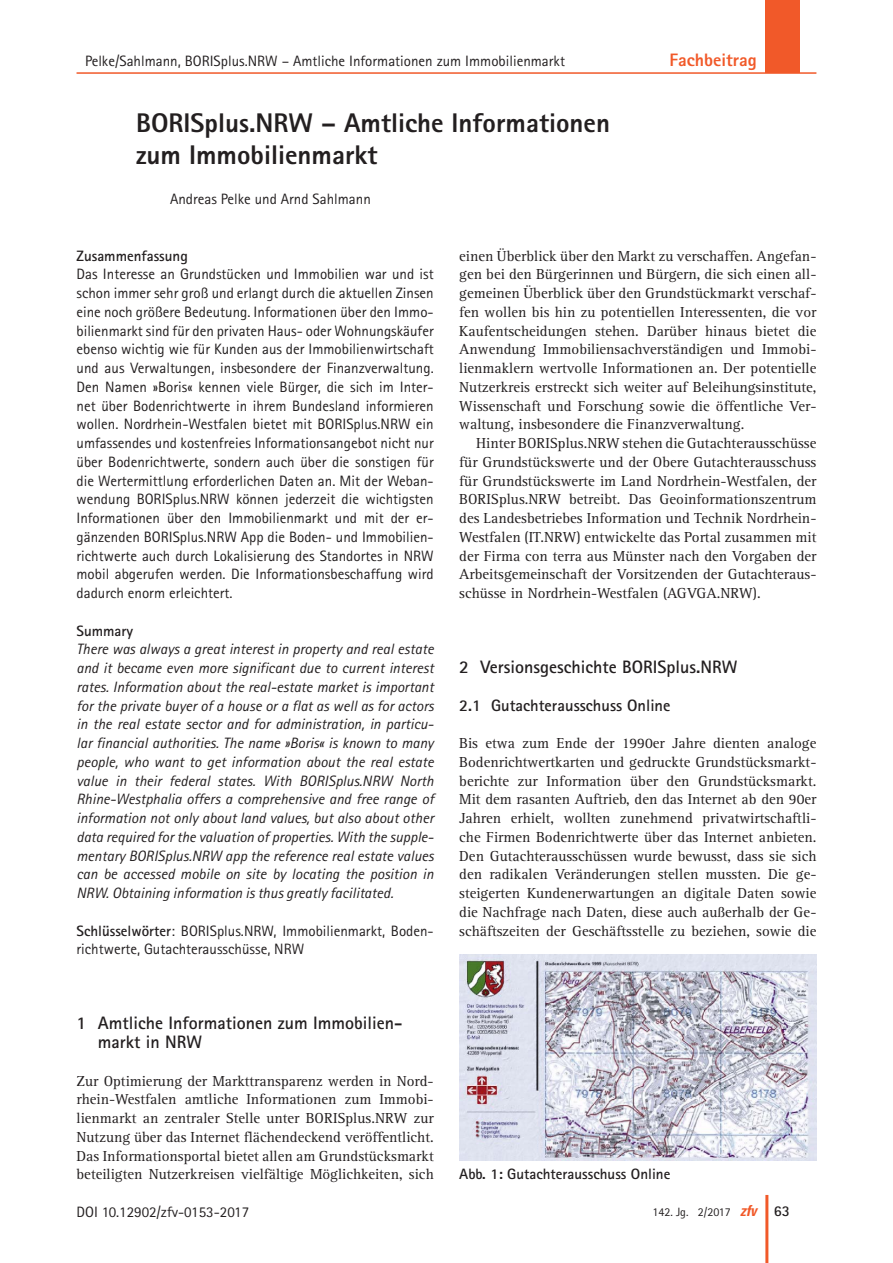
<style>
.page{position:relative;width:893px;height:1263px;background:#fff}
.page>*{position:absolute;margin:0;border:0;box-sizing:border-box;transform-origin:0 0}
._19_titel_beitrag{font:800 27px/32.4px "Rotis Sans Serif";color:#231f20}
._11_titel_1{font:700 18px/18.8px "Rotis Sans Serif";color:#231f20}
._91_kolumne_rubrik{font:800 18px "Rotis Sans Serif";color:#f15929}
._12_titel_2_-AA{font:700 16.5px "Rotis Sans Serif";color:#231f20}
._01_normal_oEZ_AA{font:15px/18.8px "Rotis Serif";color:#231f20;text-align:justify}
._32a_zfsg{font:15px/18.8px "Rotis Sans Serif";color:#231f20;text-align:justify}
._32b_abstract{font:italic 15px/18.8px "Rotis Sans Serif";color:#231f20;text-align:justify}
._01_normal{font:15px/18.8px "Rotis Serif";color:#231f20;text-align:justify}
._18_keywords{font:15px/18.8px "Rotis Sans Serif";color:#231f20}
._91_kolumne{font:15px "Rotis Sans Serif";color:#231f20}
._05_abb{font:700 15px "Rotis Sans Serif";color:#231f20}
._19_titel_autor{font:15px "Rotis Sans Serif";color:#231f20}
._37_doi{font:15px "Rotis Sans Serif";color:#231f20}
._13_titel_3{font:700 15px "Rotis Sans Serif";color:#231f20}
._92_pagina{font:700 15px "Rotis Sans Serif";color:#231f20}
._92_fusszeile{font:12px "Rotis Sans Serif";color:#231f20}
.s1{font-weight:700}
.s2{font-family:"Univers";font-weight:700;font-style:italic;font-stretch:condensed;font-size:15px;color:#f15929}
</style>
<div class="page">
<div style="left:765px;top:0;width:34px;height:72px;background:#f15929"></div>
<hr style="left:77px;top:72px;width:739px;height:2px;background:#f15929">
<hr style="left:765px;top:1195px;width:3px;height:68px;background:#f15929">
<img style="left:459px;top:954px;width:357px;height:207px">
<p class="_91_kolumne" style="left:85px;top:52px;width:481px">Pelke/Sahlmann, BORISplus.NRW – Amtliche Informationen zum Immobilienmarkt</p>
<p class="_91_kolumne_rubrik" style="left:670px;top:48px;width:89px">Fachbeitrag</p>
<p class="_19_titel_beitrag" style="left:136px;top:106px;width:475px">BORISplus.NRW – Amtliche Informationen zum Immobilienmarkt</p>
<p class="_19_titel_autor" style="left:170px;top:190px;width:202px">Andreas Pelke und Arnd Sahlmann</p>
<p class="_13_titel_3" style="left:77px;top:246px;width:113px">Zusammenfassung</p>
<p class="_32a_zfsg" style="left:77px;top:265px;width:359px">Das Interesse an Grundstücken und Immobilien war und ist schon immer sehr groß und erlangt durch die aktuellen Zinsen eine noch größere Bedeutung. Informationen über den Immo&shy;bilienmarkt sind für den privaten Haus- oder Wohnungskäufer ebenso wichtig wie für Kunden aus der Immobilienwirtschaft und aus Verwaltungen, insbesondere der Finanzverwaltung.<br>Den Namen »Boris« kennen viele Bürger, die sich im Inter&shy;net über Bodenrichtwerte in ihrem Bundesland informieren wollen. Nordrhein-Westfalen bietet mit BORISplus.NRW ein umfassendes und kostenfreies Informationsangebot nicht nur über Bodenrichtwerte, sondern auch über die sonstigen für die Wertermittlung erforderlichen Daten an. Mit der Weban&shy;wendung BORISplus.NRW können jederzeit die wichtigsten Informationen über den Immobilienmarkt und mit der er&shy;gänzenden BORISplus.NRW App die Boden- und Immobilien&shy;richtwerte auch durch Lokalisierung des Standortes in NRW mobil abgerufen werden. Die Informationsbeschaffung wird dadurch enorm erleichtert.</p>
<p class="_13_titel_3" style="left:77px;top:621px;width:58px">Summary</p>
<p class="_32b_abstract" style="left:77px;top:640px;width:359px">There was always a great interest in property and real estate and it became even more significant due to current interest rates. Information about the real-estate market is important for the private buyer of a house or a flat as well as for actors in the real estate sector and for administration, in particu&shy;lar financial authorities. The name »Boris« is known to many people, who want to get information about the real estate value in their federal states. With BORISplus.NRW North Rhine-Westphalia offers a comprehensive and free range of information not only about land values, but also about other data required for the valuation of properties. With the supple&shy;mentary BORISplus.NRW app the reference real estate values can be accessed mobile on site by locating the position in NRW. Obtaining information is thus greatly facilitated.</p>
<p class="_18_keywords" style="left:77px;top:921px;width:359px"><span class="s1">Schlüsselwörter</span>: BORISplus.NRW, Immobilienmarkt, Boden&shy;richtwerte, Gutachterausschüsse, NRW</p>
<p class="_01_normal_oEZ_AA" style="left:459px;top:247px;width:359px">einen Überblick über den Markt zu verschaffen. Angefan&shy;gen bei den Bürgerinnen und Bürgern, die sich einen all&shy;gemeinen Überblick über den Grundstückmarkt verschaf&shy;fen wollen bis hin zu potentiellen Interessenten, die vor Kaufentscheidungen stehen. Darüber hinaus bietet die Anwendung Immobiliensachverständigen und Immobi&shy;lienmaklern wertvolle Informationen an. Der potentielle Nutzerkreis erstreckt sich weiter auf Beleihungsinstitute, Wissenschaft und Forschung sowie die öffentliche Ver&shy;waltung, insbesondere die Finanzverwaltung.</p>
<p class="_01_normal" style="left:459px;top:434px;width:359px;text-indent:17px">Hinter BORISplus.NRW stehen die Gutachterausschüsse für Grundstückswerte und der Obere Gutachterausschuss für Grundstückswerte im Land Nordrhein-Westfalen, der BORISplus.NRW betreibt. Das Geoinformationszentrum des Landesbetriebes Information und Technik Nordrhein-Westfalen (IT.NRW) entwickelte das Portal zusammen mit der Firma con terra aus Münster nach den Vorgaben der Arbeitsgemeinschaft der Vorsitzenden der Gutachteraus&shy;schüsse in Nordrhein-Westfalen (AGVGA.NRW).</p>
<p class="_11_titel_1" style="left:459px;top:657px;width:280px">2 Versionsgeschichte BORISplus.NRW</p>
<p class="_12_titel_2_-AA" style="left:459px;top:695px;width:213px">2.1 Gutachterausschuss Online</p>
<p class="_01_normal_oEZ_AA" style="left:459px;top:734px;width:359px">Bis etwa zum Ende der 1990er Jahre dienten analoge Bodenrichtwertkarten und gedruckte Grundstücksmarkt&shy;berichte zur Information über den Grundstücksmarkt.<br>Mit dem rasanten Auftrieb, den das Internet ab den 90er Jahren erhielt, wollten zunehmend privatwirtschaftli&shy;che Firmen Bodenrichtwerte über das Internet anbieten.<br>Den Gutachterausschüssen wurde bewusst, dass sie sich den radikalen Veränderungen stellen mussten. Die ge&shy;steigerten Kundenerwartungen an digitale Daten sowie die Nachfrage nach Daten, diese auch außerhalb der Ge&shy;schäftszeiten der Geschäftsstelle zu beziehen, sowie die</p>
<p class="_11_titel_1" style="left:98px;top:1014px;width:306px;text-indent:-21px">1 Amtliche Informationen zum Immobilien&shy;markt in NRW</p>
<p class="_01_normal_oEZ_AA" style="left:77px;top:1072px;width:359px">Zur Optimierung der Markttransparenz werden in Nord&shy;rhein-Westfalen amtliche Informationen zum Immobi&shy;lienmarkt an zentraler Stelle unter BORISplus.NRW zur Nutzung über das Internet flächendeckend veröffentlicht.<br>Das Informationsportal bietet allen am Grundstücksmarkt beteiligten Nutzerkreisen vielfältige Möglichkeiten, sich</p>
<p class="_37_doi" style="left:77px;top:1203px;width:174px">DOI 10.12902/zfv-0153-2017</p>
<p class="_05_abb" style="left:459px;top:1165px;width:213px">Abb. 1: Gutachterausschuss Online</p>
<p class="_92_fusszeile" style="left:652px;top:1205px;width:106px">142. Jg. 2/2017 <span class="s2">zfv</span></p>
<p class="_92_pagina" style="left:774px;top:1201px;width:18px">63</p>
</div>
